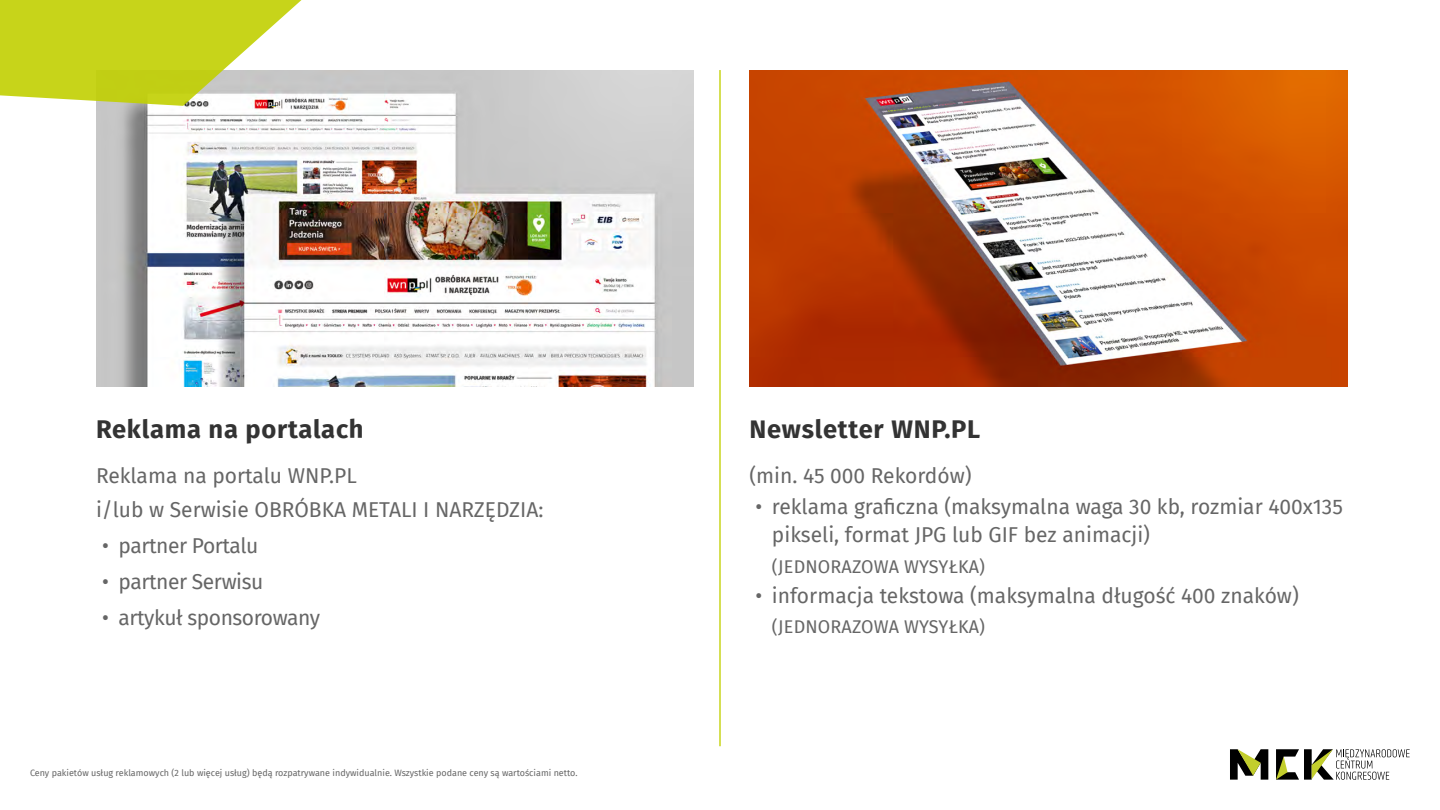
<style>
.page{position:relative;width:1440px;height:810px;background:#fff}
.page>*{position:absolute;margin:0;border:0;box-sizing:border-box;transform-origin:0 0}
.t1{font:700 25.5px "Fira Sans";letter-spacing:.03em;color:#333}
.t2{font:21px/33.8px "Fira Sans";color:#666}
.t3{font:21px "Fira Sans";letter-spacing:-.02em;color:#666}
.t4{font:18px "Fira Sans";letter-spacing:.01em;color:#666}
.t5{font:9px "Fira Sans";color:#666}
</style>
<div class="page">
<img style="left:96px;top:70px;width:598px;height:317px">
<img style="left:750px;top:70px;width:598px;height:317px">
<hr style="left:719px;top:70px;width:2px;height:676px;background:#c1d000">
<svg style="left:0;top:0;width:302px;height:106px"></svg>
<svg style="left:1230px;top:749px;width:180px;height:31px"></svg>
<p class="t1" style="left:96px;top:408px;width:269px">Reklama na portalach</p>
<p class="t1" style="left:749px;top:408px;width:232px">Newsletter WNP.PL</p>
<p class="t2" style="left:96px;top:458px;width:449px">Reklama na portalu WNP.PL<br>i/lub w Serwisie OBRÓBKA METALI I NARZĘDZIA:</p>
<p class="t3" style="left:102px;top:530px;width:158px">• partner Portalu</p>
<p class="t3" style="left:102px;top:566px;width:163px">• partner Serwisu</p>
<p class="t3" style="left:102px;top:602px;width:220px">• artykuł sponsorowany</p>
<p class="t2" style="left:749px;top:458px;width:224px">(min. 45 000 Rekordów)</p>
<p class="t2" style="left:772px;top:492px;width:572px;line-height:28.5px;text-indent:-17px">• reklama graficzna (maksymalna waga 30 kb, rozmiar 400x135 pikseli, format JPG lub GIF bez animacji)</p>
<p class="t4" style="left:772px;top:553px;width:215px">(JEDNORAZOWA WYSYŁKA)</p>
<p class="t2" style="left:755px;top:578px;width:545px">• informacja tekstowa (maksymalna długość 400 znaków)</p>
<p class="t4" style="left:772px;top:613px;width:215px">(JEDNORAZOWA WYSYŁKA)</p>
<p class="t5" style="left:30px;top:766px;width:549px">Ceny pakietów usług reklamowych (2 lub więcej usług) będą rozpatrywane indywidualnie. Wszystkie podane ceny są wartościami netto.</p>
</div>
